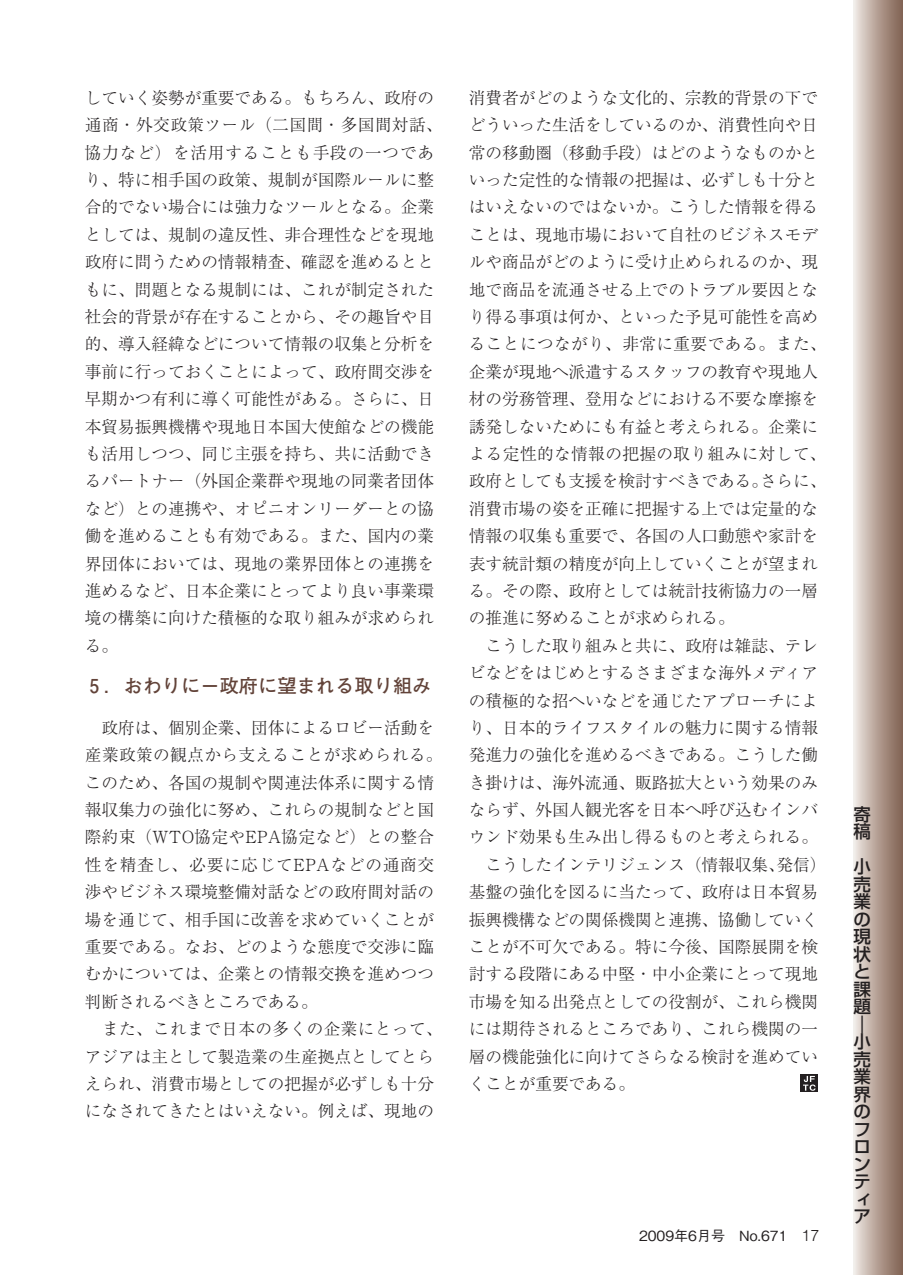
<style>
.page{position:relative;width:903px;height:1275px;background:#fff}
.page>*{position:absolute;margin:0;border:0;box-sizing:border-box;transform-origin:0 0}
.寄稿タテ-タイトル大{font:700 19.25px "Futo Go B101 Pr 5";color:#624339}
.t1{font:500 17.5px/17.5px "Shin Go Pr 5";color:#231f20}
.寄稿タテ-本文{font:300 16.62px/27.5px "Ryumin Pr 5";color:#231f20}
.t2{font:500 14px "Gothic BBB Pr 5";color:#231f20}
.s1{font-family:"Helvetica";font-weight:300;font-size:15.75px}
</style>
<div class="page">
<div style="left:853px;top:0;width:50px;height:1275px;background:linear-gradient(to right,#efe7e2,#7f5f4f)"></div>
<div style="left:801px;top:1075px;width:17px;height:17px;background:#231f20"></div>
<svg style="left:803px;top:1076px;width:12px;height:15px"></svg>
<p class="寄稿タテ-本文" style="left:85px;top:83px;width:359px">していく姿勢が重要である。もちろん、政府の通商・外交政策ツール（二国間・多国間対話、協力など）を活用することも手段の一つであり、特に相手国の政策、規制が国際ルールに整合的でない場合には強力なツールとなる。企業としては、規制の違反性、非合理性などを現地政府に問うための情報精査、確認を進めるとともに、問題となる規制には、これが制定された社会的背景が存在することから、その趣旨や目的、導入経緯などについて情報の収集と分析を事前に行っておくことによって、政府間交渉を早期かつ有利に導く可能性がある。さらに、日本貿易振興機構や現地日本国大使館などの機能も活用しつつ、同じ主張を持ち、共に活動できるパートナー（外国企業群や現地の同業者団体など）との連携や、オピニオンリーダーとの協働を進めることも有効である。また、国内の業界団体においては、現地の業界団体との連携を進めるなど、日本企業にとってより良い事業環境の構築に向けた積極的な取り組みが求められる。</p>
<p class="寄稿タテ-タイトル大" style="left:85px;top:670px;width:348px">₅．おわりに−政府に望まれる取り組み</p>
<p class="寄稿タテ-本文" style="left:85px;top:713px;width:359px">　政府は、個別企業、団体によるロビー活動を産業政策の観点から支えることが求められる。このため、各国の規制や関連法体系に関する情報収集力の強化に努め、これらの規制などと国際約束（WTO協定やEPA協定など）との整合性を精査し、必要に応じてEPAなどの通商交渉やビジネス環境整備対話などの政府間対話の場を通じて、相手国に改善を求めていくことが重要である。なお、どのような態度で交渉に臨むかについては、企業との情報交換を進めつつ判断されるべきところである。</p>
<p class="寄稿タテ-本文" style="left:85px;top:1014px;width:359px">　また、これまで日本の多くの企業にとって、アジアは主として製造業の生産拠点としてとらえられ、消費市場としての把握が必ずしも十分になされてきたとはいえない。例えば、現地の</p>
<p class="寄稿タテ-本文" style="left:469px;top:83px;width:359px">消費者がどのような文化的、宗教的背景の下でどういった生活をしているのか、消費性向や日常の移動圏（移動手段）はどのようなものかといった定性的な情報の把握は、必ずしも十分とはいえないのではないか。こうした情報を得ることは、現地市場において自社のビジネスモデルや商品がどのように受け止められるのか、現地で商品を流通させる上でのトラブル要因となり得る事項は何か、といった予見可能性を高めることにつながり、非常に重要である。また、企業が現地へ派遣するスタッフの教育や現地人材の労務管理、登用などにおける不要な摩擦を誘発しないためにも有益と考えられる。企業による定性的な情報の把握の取り組みに対して、政府としても支援を検討すべきである。さらに、消費市場の姿を正確に把握する上では定量的な情報の収集も重要で、各国の人口動態や家計を表す統計類の精度が向上していくことが望まれる。その際、政府としては統計技術協力の一層の推進に努めることが求められる。</p>
<p class="寄稿タテ-本文" style="left:469px;top:631px;width:351px;text-align:justify">　こうした取り組みと共に、政府は雑誌、テレビなどをはじめとするさまざまな海外メディアの積極的な招へいなどを通じたアプローチにより、日本的ライフスタイルの魅力に関する情報発進力の強化を進めるべきである。こうした働き掛けは、海外流通、販路拡大という効果のみならず、外国人観光客を日本へ呼び込むインバウンド効果も生み出し得るものと考えられる。</p>
<p class="寄稿タテ-本文" style="left:469px;top:850px;width:359px">　こうしたインテリジェンス（情報収集、発信）基盤の強化を図るに当たって、政府は日本貿易振興機構などの関係機関と連携、協働していくことが不可欠である。特に今後、国際展開を検討する段階にある中堅・中小企業にとって現地市場を知る出発点としての役割が、これら機関には期待されるところであり、これら機関の一層の機能強化に向けてさらなる検討を進めていくことが重要である。</p>
<p class="t2" style="left:639px;top:1224px;width:182px">2009年6月号　No.671　<span class="s1">17</span></p>
<p class="t1" style="left:853px;top:804px;width:18px">寄稿</p>
<p class="t1" style="left:853px;top:856px;width:19px">小売業の現状と課題︱小売業界のフロンティア</p>
</div>
